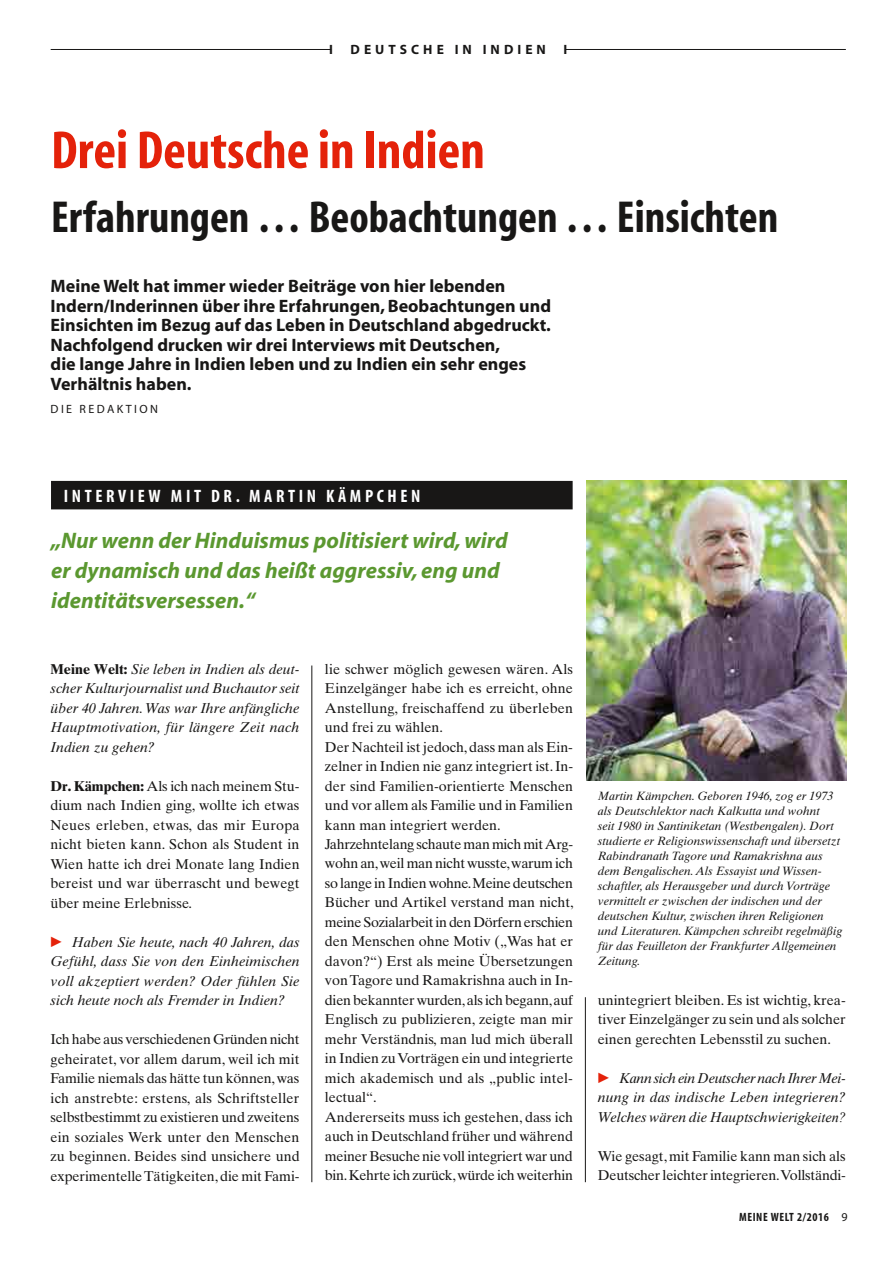
<style>
.page{position:relative;width:893px;height:1263px;background:#fff}
.page>*{position:absolute;margin:0;border:0;box-sizing:border-box;transform-origin:0 0}
.t1{font:700 condensed 54px "Myriad";color:#e4220a}
.t2{font:700 condensed 45px "Myriad";color:#181716}
.t3{font:italic 700 22.5px/30px "Myriad";color:#5b9830}
.t4{font:700 18px/19.5px "Myriad";color:#181716}
.t5{font:700 condensed 18px "Myriad";letter-spacing:.2em;color:#fff}
.t6{font:14.25px/19.5px "Times Ten";color:#181716;text-align:justify}
.t7{font:italic 14.25px/19.5px "Times Ten";color:#181716;text-align:justify}
.t8{font:700 13.5px "Myriad";letter-spacing:.3em;color:#181716}
.t9{font:italic 12px/15px "Times Ten";color:#181716}
.t10{font:700 condensed 12px "Myriad";letter-spacing:.05em;color:#181716}
.t11{font:12px "Myriad";letter-spacing:.2em;color:#181716}
.s1{font-weight:700;font-style:normal}
.s2{font-weight:700}
.s3{font-family:"Mathematical Pi Six";font-style:normal;color:#e4220a}
.s4{font-family:"Times New Roman"}
.s5{font-weight:400;font-stretch:normal}
</style>
<div class="page">
<hr style="left:51px;top:49px;width:795px;height:1px;background:#181716">
<div style="left:331px;top:37px;width:234px;height:18px;background:#fff"></div>
<hr style="left:312px;top:665px;width:1px;height:517px;background:#181716">
<hr style="left:585px;top:997px;width:1px;height:185px;background:#181716">
<div style="left:51px;top:481px;width:522px;height:28px;background:#181716"></div>
<img style="left:586px;top:480px;width:260px;height:300px">
<p class="t8" style="left:329px;top:43px;width:5px">I</p>
<p class="t8" style="left:351px;top:43px;width:197px">DEUTSCHE IN INDIEN</p>
<p class="t8" style="left:563px;top:43px;width:5px">I</p>
<h1 class="t1" style="left:51px;top:123px;width:435px">Drei Deutsche in Indien</h1>
<h2 class="t2" style="left:51px;top:194px;width:729px">Erfahrungen … Beobachtungen … Einsichten</h2>
<p class="t4" style="left:51px;top:277px;width:502px">Meine Welt hat immer wieder Beiträge von hier lebenden Indern/Inderinnen über ihre Erfahrungen, Beobachtungen und Einsichten im Bezug auf das Leben in Deutschland abgedruckt.<br>Nachfolgend drucken wir drei Interviews mit Deutschen,<br>die lange Jahre in Indien leben und zu Indien ein sehr enges Verhältnis haben.</p>
<p class="t11" style="left:51px;top:403px;width:109px">DIE REDAKTION</p>
<p class="t5" style="left:64px;top:487px;width:358px">INTERVIEW MIT DR. MARTIN KÄMPCHEN</p>
<h3 class="t3" style="left:51px;top:527px;width:458px">„Nur wenn der Hinduismus politisiert wird, wird er dynamisch und das heißt aggressiv, eng und identitätsversessen.“</h3>
<p class="t7" style="left:51px;top:659px;width:251px"><span class="s1">Meine Welt:</span> Sie leben in Indien als deut&shy;scher Kulturjournalist und Buchautor seit über 40 Jahren. Was war Ihre anfängliche Hauptmotivation, für längere Zeit nach Indien zu gehen?</p>
<p class="t6" style="left:51px;top:776px;width:251px"><span class="s2">Dr. Kämpchen:</span> Als ich nach meinem Stu&shy;dium nach Indien ging, wollte ich etwas Neues erleben, etwas, das mir Europa nicht bieten kann. Schon als Student in Wien hatte ich drei Monate lang Indien bereist und war überrascht und bewegt über meine Erlebnisse.</p>
<p class="t7" style="left:51px;top:932px;width:251px"><span class="s3">c</span> Haben Sie heute, nach 40 Jahren, das Gefühl, dass Sie von den Einheimischen voll akzeptiert werden? Oder fühlen Sie sich heute noch als Fremder in Indien?</p>
<p class="t6" style="left:51px;top:1029px;width:251px">Ich habe aus verschiedenen Gründen nicht geheiratet, vor allem darum, weil ich mit Familie niemals das hätte tun können, was ich anstrebte: erstens, als Schriftsteller selbstbestimmt zu existieren und zweitens ein soziales Werk unter den Menschen zu beginnen. Beides sind unsichere und experimentelle Tätigkeiten, die mit Fami-</p>
<p class="t6" style="left:325px;top:659px;width:250px;text-align:left">lie schwer möglich gewesen wären. Als Einzelgänger habe ich es erreicht, ohne Anstellung, freischaffend zu überleben und frei zu wählen.<br>Der Nachteil ist jedoch, dass man als Ein&shy;zelner in Indien nie ganz integriert ist. In&shy;der sind Familien-orientierte Menschen und vor allem als Familie und in Familien kann man integriert werden.<br>Jahrzehntelang schaute man mich mit Arg&shy;wohn an, weil man nicht wusste, warum ich so lange in Indien wohne. Meine deutschen Bücher und Artikel verstand man nicht, meine Sozialarbeit in den Dörfern erschien den Menschen ohne Motiv („Was hat er davon?“) Erst als meine Übersetzungen von Tagore und Ramakrishna auch in In&shy;dien bekannter wurden, als ich begann, auf Englisch zu publizieren, zeigte man mir mehr Verständnis, man lud mich überall in Indien zu Vorträgen ein und integrierte mich akademisch und als „public intel&shy;lectual“.<br>Andererseits muss ich gestehen, dass ich auch in Deutschland früher und während meiner Besuche nie voll integriert war und bin. Kehrte ich zurück, würde ich weiterhin</p>
<p class="t9" style="left:598px;top:788px;width:246px">Martin Kämpchen. Geboren 1946, zog er 1973 als Deutschlektor nach Kalkutta und wohnt<br>seit 1980 in Santiniketan (Westbengalen). Dort studierte er Religionswissenschaft und übersetzt Rabindranath Tagore und Ramakrishna aus dem Bengalischen. Als Essayist und Wissen&shy;schaftler, als Herausgeber und durch Vorträge vermittelt er zwischen der indischen und der deutschen Kultur, zwischen ihren Religionen und Literaturen. Kämpchen schreibt regelmäßig für das Feuilleton der Frankfurter Allgemeinen Zeitung.</p>
<p class="t6" style="left:598px;top:990px;width:250px">unintegriert bleiben. Es ist wichtig, krea&shy;tiver Einzelgänger zu sein und als solcher einen gerechten Lebensstil zu suchen.</p>
<p class="t7" style="left:598px;top:1068px;width:250px"><span class="s3">c</span> Kann sich ein Deutscher nach Ihrer Mei&shy;nung in das indische Leben integrieren?<br>Welches wären die Hauptschwie<span class="s4">rigkeiten?</span></p>
<p class="t6" style="left:598px;top:1146px;width:250px">Wie gesagt, mit Familie kann man sich als<br>Deutscher leichter integrieren. Vollständi-</p>
<p class="t10" style="left:739px;top:1211px;width:110px">MEINE WELT 2/2016 <span class="s5">9</span></p>
</div>
